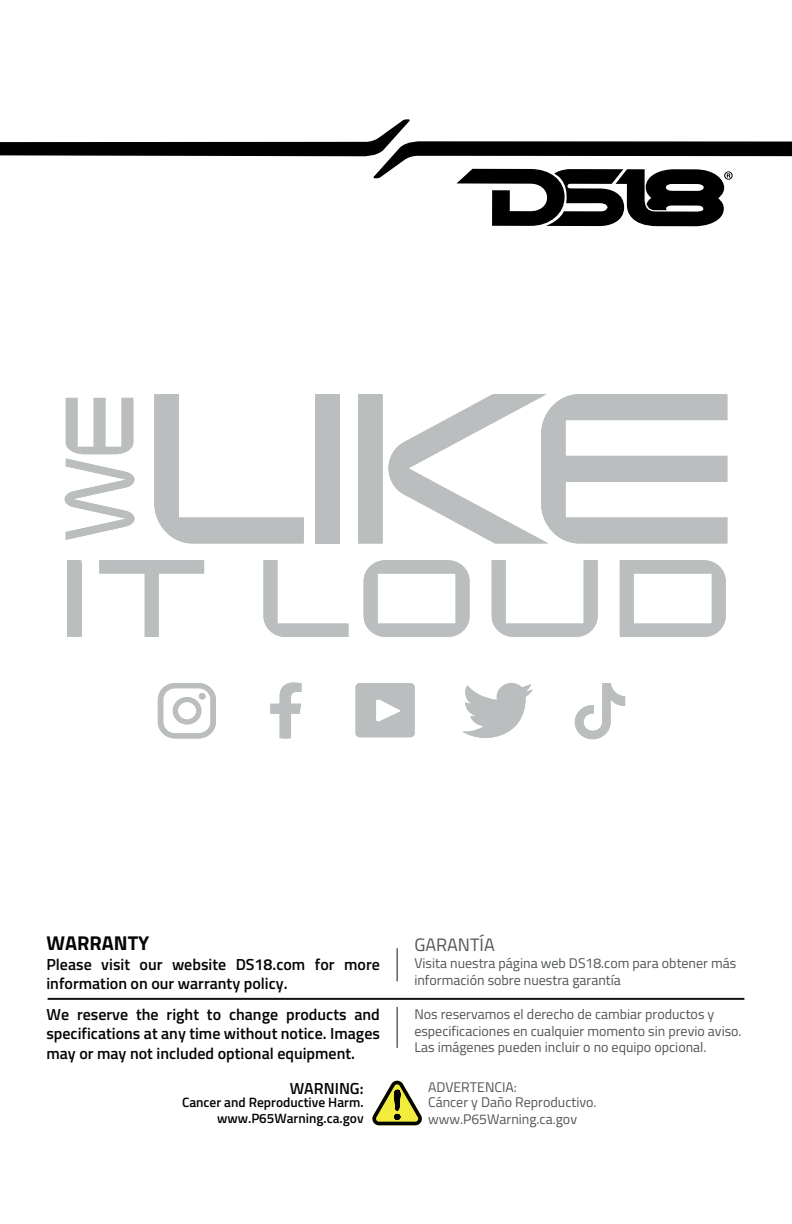
<style>
.page{position:relative;width:792px;height:1224px;background:#fff}
.page>*{position:absolute;margin:0;border:0;box-sizing:border-box;transform-origin:0 0}
.t1{font:700 20px "Titillium Web";color:#040503}
.t2{font:18px "Titillium Web";color:#505457}
.t3{font:600 16px/19.2px "Titillium Web";color:#040503;text-align:justify}
.t4{font:14px/16.8px "Titillium Web";color:#505457}
.t5{font:14px/15px "Titillium Web";color:#515457}
.t6{font:600 13.4px/16.2px "Titillium Web";color:#040503;text-align:right}
</style>
<div class="page">
<hr style="left:48px;top:998px;width:696px;height:2px;background:#111416">
<hr style="left:397px;top:948px;width:1px;height:33px;background:#111416">
<hr style="left:397px;top:1007px;width:1px;height:41px;background:#111416">
<svg style="left:372px;top:1081px;width:50px;height:44px"></svg>
<svg style="left:65px;top:398px;width:69px;height:142px"></svg>
<svg style="left:154px;top:394px;width:150px;height:149px"></svg>
<div style="left:315px;top:394px;width:25px;height:149px;background:#bbbebe"></div>
<svg style="left:358px;top:394px;width:369px;height:149px"></svg>
<svg style="left:67px;top:560px;width:14px;height:77px"></svg>
<svg style="left:99px;top:560px;width:105px;height:77px"></svg>
<svg style="left:263px;top:560px;width:85px;height:77px"></svg>
<svg style="left:364px;top:560px;width:106px;height:77px"></svg>
<svg style="left:492px;top:560px;width:106px;height:77px"></svg>
<svg style="left:620px;top:560px;width:106px;height:77px"></svg>
<svg style="left:463px;top:683px;width:69px;height:55px"></svg>
<svg style="left:270px;top:683px;width:32px;height:55px"></svg>
<svg style="left:575px;top:683px;width:50px;height:56px"></svg>
<svg style="left:158px;top:683px;width:58px;height:55px"></svg>
<svg style="left:356px;top:683px;width:59px;height:54px;background:#c1c4c4"></svg>
<svg style="left:0;top:119px;width:792px;height:107px"></svg>
<h1 class="t1" style="left:46px;top:928px;width:104px">WARRANTY</h1>
<p class="t2" style="left:414px;top:932px;width:82px">GARANTÍA</p>
<p class="t3" style="left:46px;top:954px;width:335px">Please visit our website DS18.com for more information on our warranty policy.</p>
<p class="t4" style="left:414px;top:954px;width:324px">Visita nuestra página web DS18.com para obtener más información sobre nuestra garantía</p>
<p class="t3" style="left:46px;top:1004px;width:335px">We reserve the right to change products and specifications at any time without notice. Images may or may not included optional equipment.</p>
<p class="t3" style="left:290px;top:1078px;width:75px">WARNING:</p>
<p class="t6" style="left:182px;top:1094px;width:183px">Cancer and Reproductive Harm. www.P65Warning.ca.gov</p>
<p class="t4" style="left:414px;top:1005px;width:329px">Nos reservamos el derecho de cambiar productos y especificaciones en cualquier momento sin previo aviso.<br>Las imágenes pueden incluir o no equipo opcional.</p>
<p class="t5" style="left:428px;top:1079px;width:170px">ADVERTENCIA:<br>Cáncer y Daño Reproductivo.</p>
<p class="t5" style="left:428px;top:1111px;width:151px">www.P65Warning.ca.gov</p>
</div>
